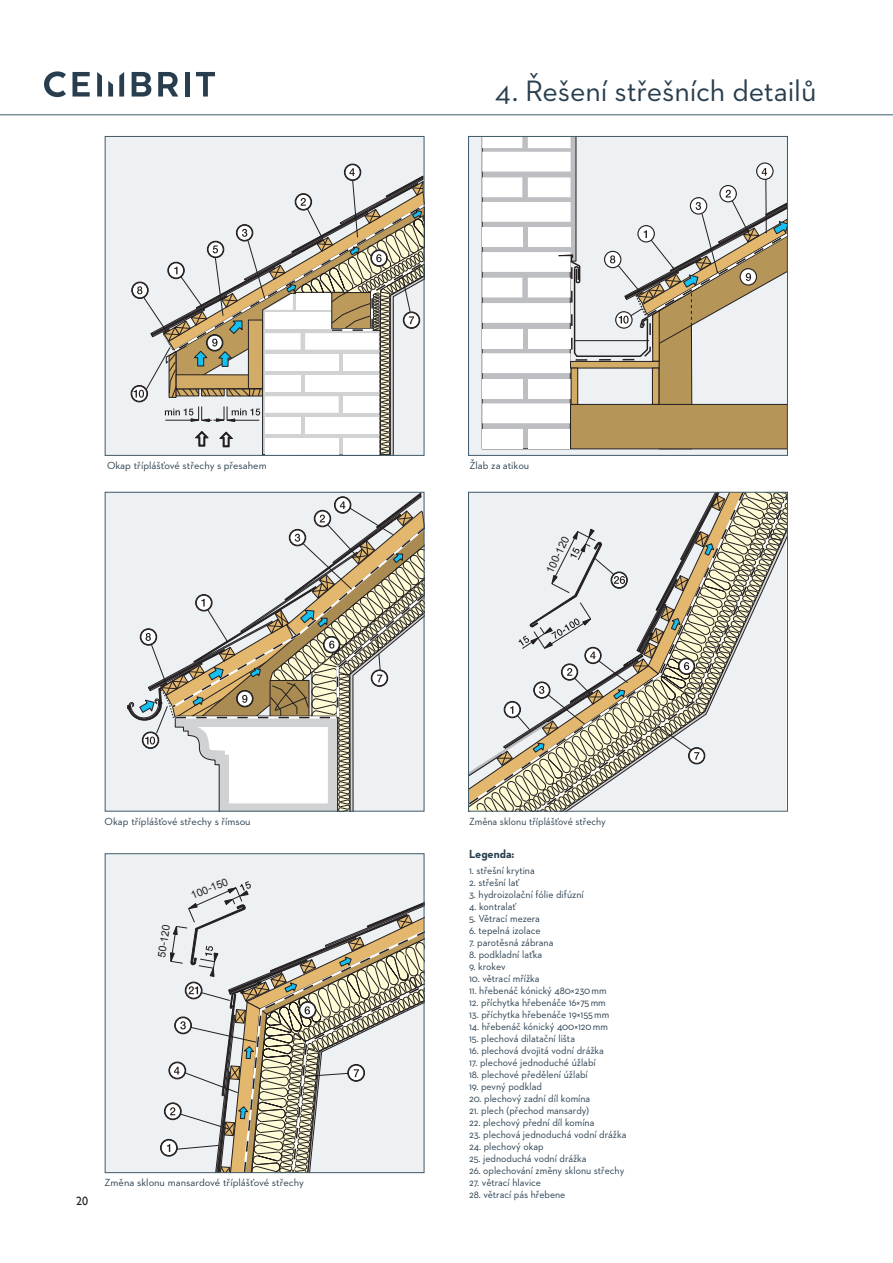
<style>
.page{position:relative;width:893px;height:1263px;background:#fff}
.page>*{position:absolute;margin:0;border:0;box-sizing:border-box;transform-origin:0 0}
.hlavní_nadpis{font:30px "Neutraface 2 Text";letter-spacing:-.005em;color:#283e4e}
.Normální{font:700 12px "Neutraface 2 Text";color:#283e4e;scale:.95 1}
.t1{font:12px "Gill Sans";color:#231f20}
.t2{font:10.65px "Arial";color:#231f20}
.Normální-2{font:10.5px "Neutraface 2 Text";color:#283e4e;scale:.95 1}
.Normální-3{font:10.5px "Neutraface 2 Text";color:#283e4e}
</style>
<div class="page">
<hr style="left:0;top:115px;width:893px;height:1px;background:#405968">
<svg style="left:44px;top:71px;width:22px;height:26px"></svg>
<svg style="left:72px;top:72px;width:18px;height:25px"></svg>
<svg style="left:132px;top:72px;width:19px;height:25px"></svg>
<svg style="left:158px;top:72px;width:20px;height:25px"></svg>
<div style="left:185px;top:72px;width:5px;height:25px;background:#283e4e"></div>
<svg style="left:196px;top:72px;width:19px;height:25px"></svg>
<svg style="left:97px;top:72px;width:5px;height:25px"></svg>
<svg style="left:108px;top:81px;width:5px;height:16px"></svg>
<svg style="left:119px;top:72px;width:5px;height:25px"></svg>
<div style="left:105px;top:136px;width:319px;height:319px;background:#edf1f3"></div>
<div style="left:132px;top:282px;width:16px;height:16px;border:1px solid #231f20;border-radius:50%"></div>
<svg style="left:345px;top:165px;width:15px;height:15px"></svg>
<div style="left:345px;top:164px;width:15px;height:16px;border:1px solid #231f20;border-radius:50%"></div>
<div style="left:131px;top:385px;width:17px;height:17px;border:1px solid #231f20;border-radius:50%"></div>
<div style="left:132px;top:386px;width:15px;height:15px;border:1px solid #231f20;border-radius:50%"></div>
<svg style="left:134px;top:168px;width:288px;height:286px"></svg>
<div style="left:105px;top:136px;width:319px;height:320px;border:1px solid #405968"></div>
<div style="left:468px;top:136px;width:319px;height:319px;background:#edf1f3"></div>
<svg style="left:482px;top:138px;width:304px;height:311px"></svg>
<div style="left:468px;top:136px;width:320px;height:320px;border:1px solid #405968"></div>
<div style="left:105px;top:492px;width:319px;height:319px;background:#edf1f3"></div>
<svg style="left:127px;top:494px;width:295px;height:315px"></svg>
<div style="left:105px;top:492px;width:319px;height:319px;border:1px solid #405968"></div>
<svg style="left:468px;top:494px;width:319px;height:318px;background:#d4d3cc"></svg>
<div style="left:468px;top:492px;width:320px;height:319px;border:1px solid #405968"></div>
<div style="left:105px;top:854px;width:319px;height:319px;background:#edf1f3"></div>
<div style="left:164px;top:1103px;width:17px;height:17px;border:1px solid #231f20;border-radius:50%"></div>
<div style="left:165px;top:1103px;width:16px;height:16px;border:1px solid #231f20;border-radius:50%"></div>
<div style="left:161px;top:1139px;width:16px;height:17px;background:#2a2627;border-radius:50%"></div>
<div style="left:160px;top:1139px;width:18px;height:17px;border:1px solid #231f20;border-radius:50%"></div>
<div style="left:161px;top:1140px;width:16px;height:15px;background:#fff;border-radius:50%"></div>
<div style="left:161px;top:1140px;width:16px;height:16px;border:1px solid #231f20;border-radius:50%"></div>
<svg style="left:167px;top:878px;width:258px;height:295px"></svg>
<svg style="left:241px;top:917px;width:181px;height:254px"></svg>
<div style="left:105px;top:853px;width:319px;height:320px;border:1px solid #405968"></div>
<p class="hlavní_nadpis" style="left:495px;top:72px;width:323px">4. Řešení střešních detailů</p>
<p class="Normální-3" style="left:107px;top:459px;width:161px">Okap tříplášťové střechy s přesahem</p>
<p class="Normální-3" style="left:469px;top:459px;width:61px">Žlab za atikou</p>
<p class="t2" style="left:543px;top:569px;width:41px;rotate:-64deg">100-120</p>
<p class="Normální-3" style="left:105px;top:814px;width:148px">Okap tříplášťové střechy s římsou</p>
<p class="t2" style="left:154px;top:956px;width:35px;rotate:-81deg">50-120</p>
<p class="t2" style="left:189px;top:889px;width:41px;rotate:-22deg">100-150</p>
<p class="t1" style="left:76px;top:1193px;width:13px">20</p>
<p class="Normální-3" style="left:105px;top:1176px;width:201px">Změna sklonu mansardové tříplášťové střechy</p>
<p class="Normální-2" style="left:469px;top:814px;width:146px">Změna sklonu tříplášťové střechy</p>
<p class="Normální" style="left:469px;top:846px;width:49px">Legenda:</p>
<p class="Normální-2" style="left:469px;top:864px;width:71px">1. střešní krytina</p>
<p class="Normální-2" style="left:469px;top:876px;width:54px">2. střešní lať</p>
<p class="Normální-2" style="left:469px;top:888px;width:122px">3. hydroizolační fólie difúzní</p>
<p class="Normální-2" style="left:469px;top:900px;width:51px">4. kontralať</p>
<p class="Normální-2" style="left:469px;top:912px;width:76px">5. Větrací mezera</p>
<p class="Normální-2" style="left:469px;top:924px;width:77px">6. tepelná izolace</p>
<p class="Normální-2" style="left:469px;top:936px;width:90px">7. parotěsná zábrana</p>
<p class="Normální-2" style="left:469px;top:948px;width:79px">8. podkladní laťka</p>
<p class="Normální-2" style="left:469px;top:960px;width:40px">9. krokev</p>
<p class="Normální-2" style="left:469px;top:972px;width:76px">10. větrací mřížka</p>
<p class="Normální-2" style="left:469px;top:984px;width:146px">11. hřebenáč kónický 480×230mm</p>
<p class="Normální-2" style="left:469px;top:996px;width:145px">12. příchytka hřebenáče 16×75mm</p>
<p class="Normální-2" style="left:469px;top:1008px;width:149px">13. příchytka hřebenáče 19×155mm</p>
<p class="Normální-2" style="left:469px;top:1020px;width:148px">14. hřebenáč kónický 400×120mm</p>
<p class="Normální-2" style="left:469px;top:1032px;width:113px">15. plechová dilatační lišta</p>
<p class="Normální-2" style="left:469px;top:1044px;width:143px">16. plechová dvojitá vodní drážka</p>
<p class="Normální-2" style="left:469px;top:1056px;width:135px">17. plechové jednoduché úžlabí</p>
<p class="Normální-2" style="left:469px;top:1068px;width:126px">18. plechové předělení úžlabí</p>
<p class="Normální-2" style="left:469px;top:1080px;width:78px">19. pevný podklad</p>
<p class="Normální-2" style="left:469px;top:1092px;width:129px">20. plechový zadní díl komína</p>
<p class="Normální-2" style="left:469px;top:1104px;width:128px">21. plech (přechod mansardy)</p>
<p class="Normální-2" style="left:469px;top:1116px;width:134px">22. plechový přední díl komína</p>
<p class="Normální-2" style="left:469px;top:1128px;width:167px">23. plechová jednoduchá vodní drážka</p>
<p class="Normální-2" style="left:469px;top:1140px;width:80px">24. plechový okap</p>
<p class="Normální-2" style="left:469px;top:1152px;width:125px">25. jednoduchá vodní drážka</p>
<p class="Normální-2" style="left:469px;top:1164px;width:165px">26. oplechování změny sklonu střechy</p>
<p class="Normální-2" style="left:469px;top:1176px;width:77px">27. větrací hlavice</p>
<p class="Normální-2" style="left:469px;top:1188px;width:103px">28. větrací pás hřebene</p>
</div>
